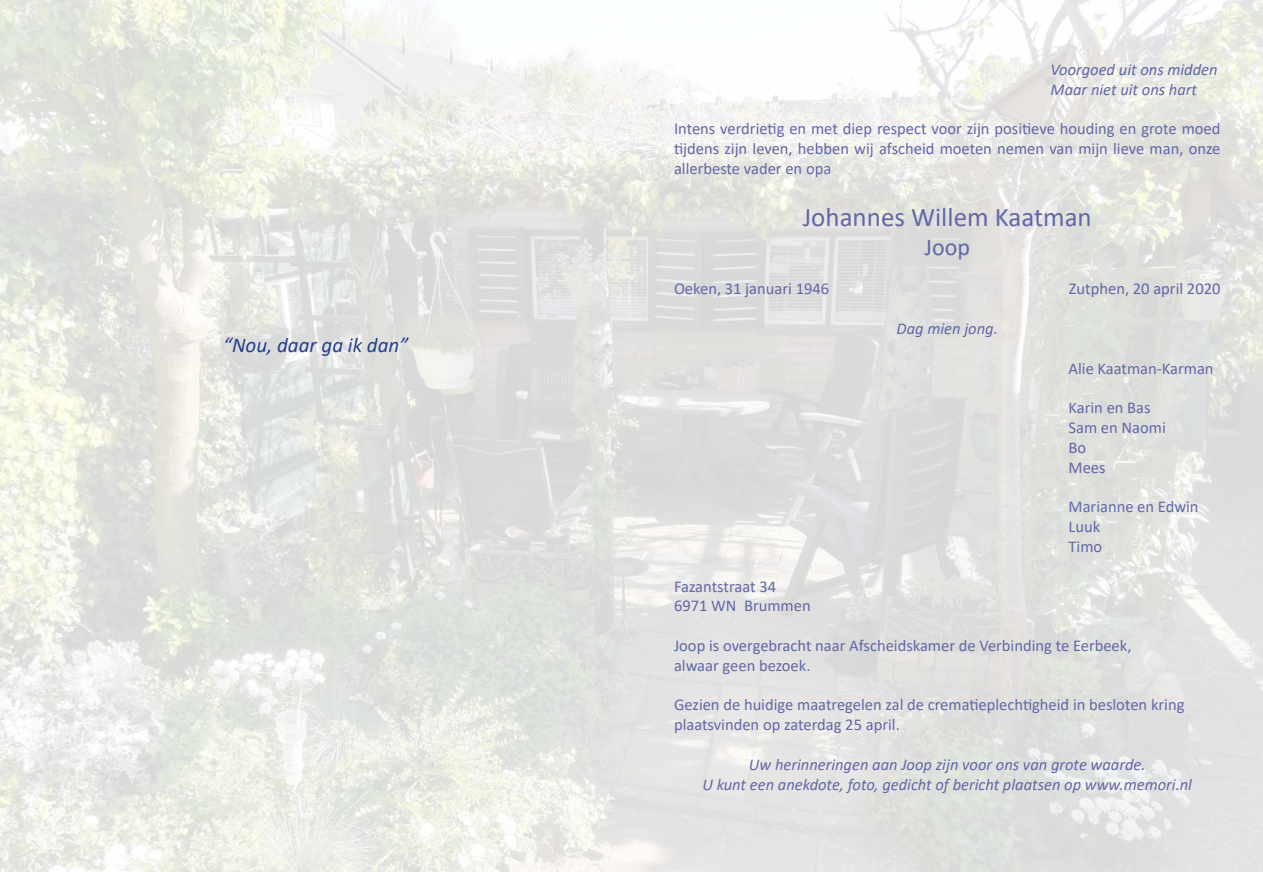
<style>
.page{position:relative;width:1263px;height:872px;background:#fff}
.page>*{position:absolute;margin:0;border:0;box-sizing:border-box;transform-origin:0 0}
.t1{font:27px "Calibri";color:#6168a7}
.t2{font:24px "Calibri";color:#6168a7}
.t3{font:italic 21px "Calibri";color:#253f8e}
.t4{font:16.5px/19.8px "Calibri";color:#6168a7;text-align:justify}
.t5{font:italic 16.5px "Calibri";color:#6168a7}
</style>
<div class="page">
<img style="left:0;top:0;width:1263px;height:872px">
<p class="t3" style="left:223px;top:330px;width:186px">“Nou, daar ga ik dan”</p>
<p class="t5" style="left:1050px;top:58px;width:169px">Voorgoed uit ons midden</p>
<p class="t5" style="left:1050px;top:78px;width:148px">Maar niet uit ons hart</p>
<p class="t4" style="left:674px;top:118px;width:548px">Intens verdrietig en met diep respect voor zijn positieve houding en grote moed tijdens zijn leven, hebben wij afscheid moeten nemen van mijn lieve man, onze allerbeste vader en opa</p>
<p class="t1" style="left:803px;top:198px;width:291px">Johannes Willem Kaatman</p>
<p class="t2" style="left:924px;top:230px;width:47px">Joop</p>
<p class="t4" style="left:674px;top:279px;width:157px">Oeken, 31 januari 1946</p>
<p class="t4" style="left:1069px;top:279px;width:153px">Zutphen, 20 april 2020</p>
<p class="t5" style="left:896px;top:317px;width:103px">Dag mien jong.</p>
<p class="t4" style="left:1068px;top:358px;width:147px">Alie Kaatman-Karman</p>
<p class="t4" style="left:1068px;top:397px;width:84px">Karin en Bas</p>
<p class="t4" style="left:1068px;top:417px;width:99px">Sam en Naomi</p>
<p class="t4" style="left:1068px;top:437px;width:19px">Bo</p>
<p class="t4" style="left:1068px;top:457px;width:38px">Mees</p>
<p class="t4" style="left:1068px;top:496px;width:132px">Marianne en Edwin</p>
<p class="t4" style="left:1068px;top:516px;width:33px">Luuk</p>
<p class="t4" style="left:1068px;top:536px;width:35px">Timo</p>
<p class="t4" style="left:674px;top:576px;width:104px">Fazantstraat 34</p>
<p class="t4" style="left:674px;top:595px;width:138px">6971 WN Brummen</p>
<p class="t4" style="left:674px;top:635px;width:459px">Joop is overgebracht naar Afscheidskamer de Verbinding te Eerbeek,</p>
<p class="t4" style="left:674px;top:655px;width:138px">alwaar geen bezoek.</p>
<p class="t4" style="left:674px;top:694px;width:512px">Gezien de huidige maatregelen zal de crematieplechtigheid in besloten kring plaatsvinden op zaterdag 25 april.</p>
<p class="t5" style="left:749px;top:753px;width:398px">Uw herinneringen aan Joop zijn voor ons van grote waarde.</p>
<p class="t5" style="left:702px;top:772px;width:491px">U kunt een anekdote, foto, gedicht of bericht plaatsen op www.memori.nl</p>
</div>
